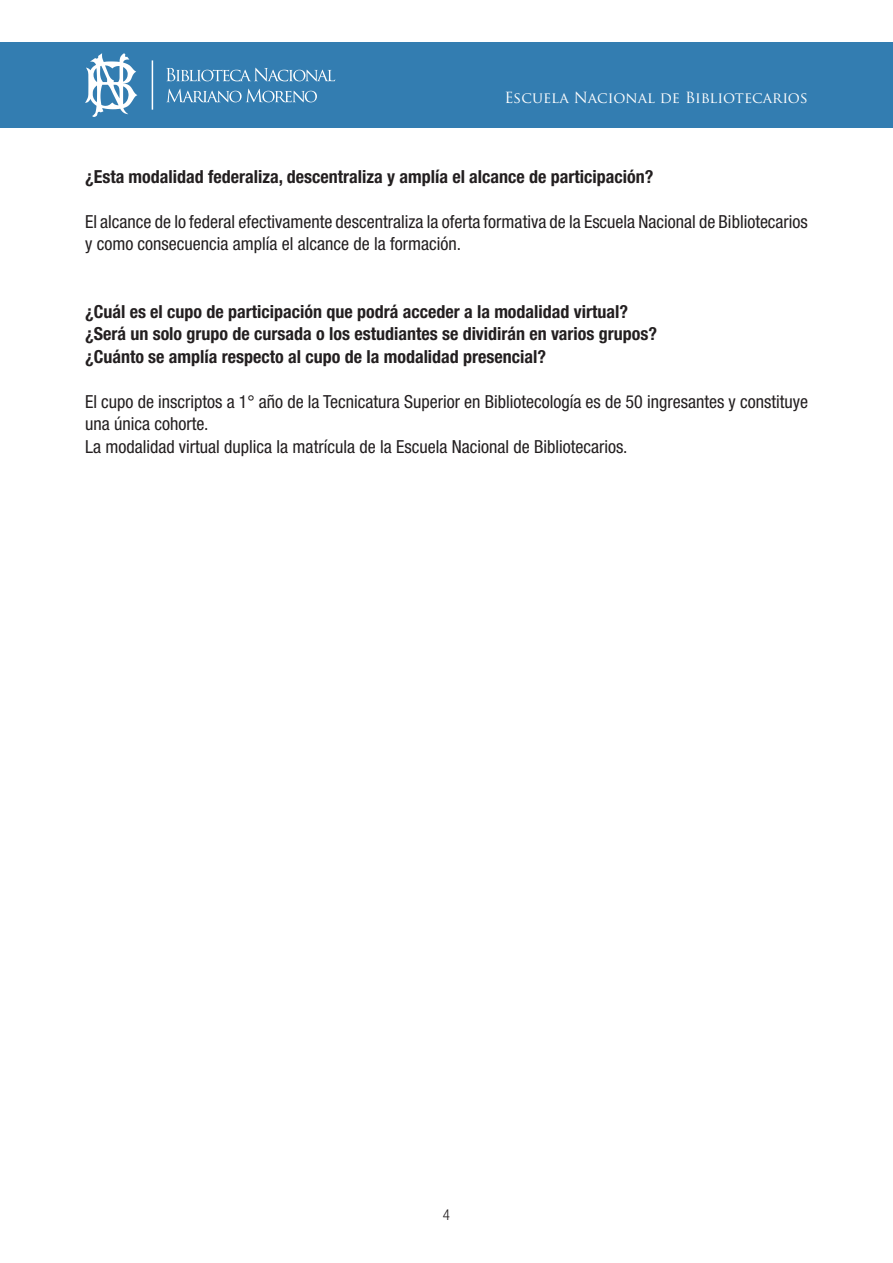
<style>
.page{position:relative;width:893px;height:1263px;background:#fff}
.page>*{position:absolute;margin:0;border:0;box-sizing:border-box;transform-origin:0 0}
.t1{font:condensed 18px/22.5px "Helvetica Neue LT Std";color:#231f20}
.t2{font:700 condensed 18px/22.5px "Helvetica Neue LT Std";color:#231f20}
.t3{font:15px "Trajan Pro";color:#fff}
.t4{font:300 condensed 15px "Helvetica Neue";color:#231f20}
</style>
<div class="page">
<div style="left:0;top:43px;width:893px;height:85px;background:#337db1"></div>
<svg style="left:85px;top:53px;width:52px;height:64px"></svg>
<svg style="left:166px;top:68px;width:169px;height:13px"></svg>
<svg style="left:167px;top:89px;width:150px;height:13px"></svg>
<hr style="left:152px;top:60px;width:1px;height:50px;background:#fff">
<p class="t3" style="left:504px;top:88px;width:305px">Escuela Nacional de Bibliotecarios</p>
<p class="t2" style="left:85px;top:165px;width:570px">¿Esta modalidad federaliza, descentraliza y amplía el alcance de participación?</p>
<p class="t1" style="left:85px;top:210px;width:724px">El alcance de lo federal efectivamente descentraliza la oferta formativa de la Escuela Nacional de Bibliotecarios y como consecuencia amplía el alcance de la formación.</p>
<p class="t2" style="left:85px;top:300px;width:574px">¿Cuál es el cupo de participación que podrá acceder a la modalidad virtual? ¿Será un solo grupo de cursada o los estudiantes se dividirán en varios grupos? ¿Cuánto se amplía respecto al cupo de la modalidad presencial?</p>
<p class="t1" style="left:85px;top:390px;width:724px">El cupo de inscriptos a 1° año de la Tecnicatura Superior en Bibliotecología es de 50 ingresantes y constituye una única cohorte.<br>La modalidad virtual duplica la matrícula de la Escuela Nacional de Bibliotecarios.</p>
<p class="t4" style="left:443px;top:1206px;width:9px">4</p>
</div>
